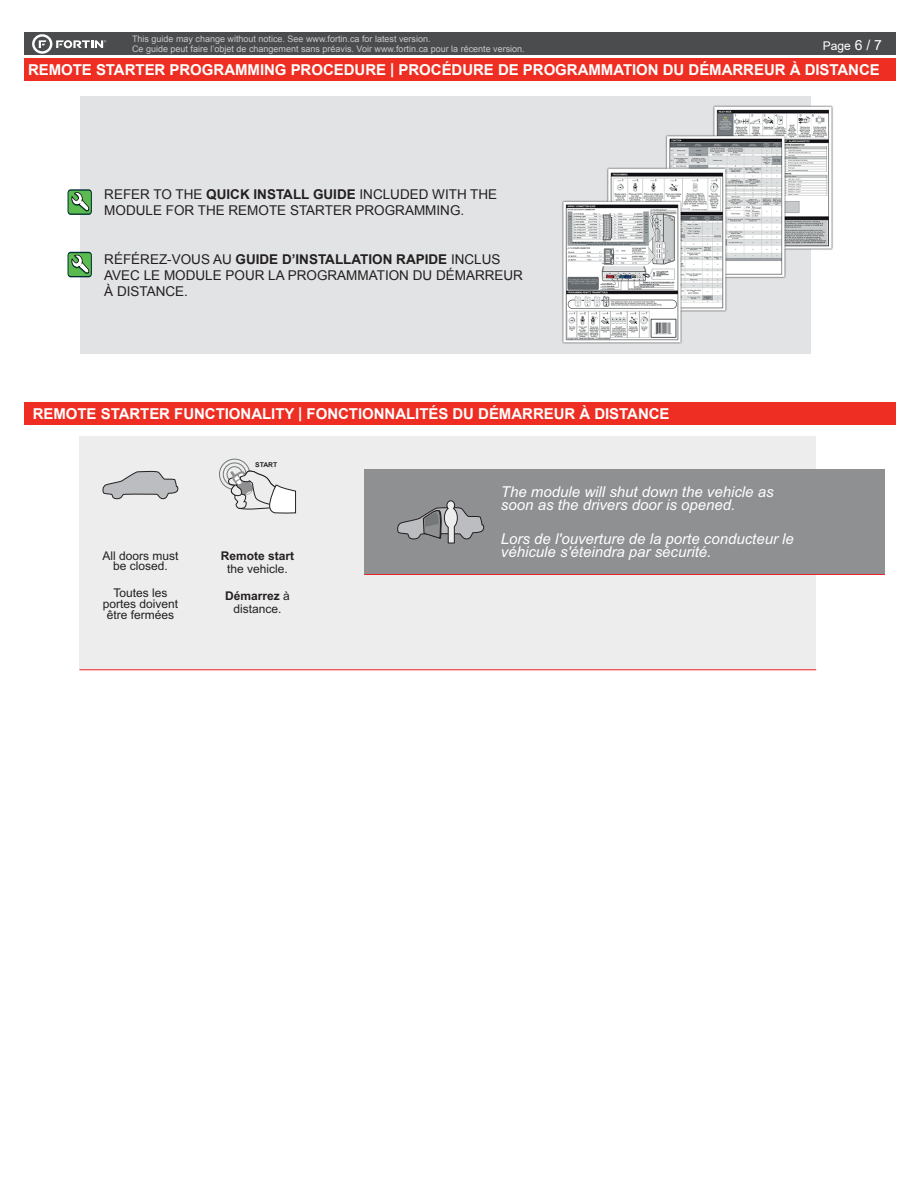
<style>
.page{position:relative;width:918px;height:1188px;background:#fff}
.page>*{position:absolute;margin:0;border:0;box-sizing:border-box;transform-origin:0 0}
.t1{font:700 15px "Arial";letter-spacing:-.005em;color:#fff}
.t2{font:italic 15px/13.4px "Arial";color:#fff}
.t3{font:13.5px/16.2px "Arial";color:#231f20}
.t4{font:12px/10.8px "Arial";color:#231f20;text-align:center}
.t5{font:700 12px "Arial";color:#231f20}
.t6{font:12px "Arial";color:#fff}
.t7{font:9px/9.8px "Arial";color:#c7c8ca}
.t8{font:700 6.75px "Arial";color:#231f20}
.s1{font-size:13.95px}
.s2{font-weight:700}
</style>
<div class="page">
<div style="left:79px;top:436px;width:737px;height:234px;background:#ecedec"></div>
<div style="left:365px;top:469px;width:520px;height:105px;background:#8f9092"></div>
<div style="left:227px;top:466px;width:16px;height:16px;border:1px solid #747879;border-radius:50%"></div>
<div style="left:219px;top:459px;width:31px;height:31px;border:1px solid #747879;border-radius:50%"></div>
<div style="left:223px;top:463px;width:23px;height:23px;border:1px solid #747879;border-radius:50%"></div>
<svg style="left:228px;top:470px;width:68px;height:44px"></svg>
<svg style="left:102px;top:471px;width:77px;height:28px"></svg>
<hr style="left:79px;top:669px;width:737px;height:1px;background:#ee2028">
<svg style="left:397px;top:500px;width:88px;height:44px"></svg>
<hr style="left:365px;top:574px;width:520px;height:1px;background:#ee2028">
<div style="left:24px;top:33px;width:872px;height:22px;background:#4b4c4d"></div>
<div style="left:24px;top:58px;width:872px;height:23px;background:#ee2e22"></div>
<svg style="left:32px;top:34px;width:74px;height:20px"></svg>
<div style="left:80px;top:97px;width:731px;height:257px;background:#e2e3e5"></div>
<img style="left:562px;top:105px;width:271px;height:239px">
<svg style="left:68px;top:189px;width:24px;height:26px"></svg>
<svg style="left:68px;top:252px;width:24px;height:25px"></svg>
<div style="left:24px;top:403px;width:872px;height:22px;background:#ee2e22"></div>
<p class="t7" style="left:132px;top:34px;width:394px">This guide may change without notice. See www.fortin.ca for latest version.<br>Ce guide peut faire l’objet de changement sans préavis. Voir www.fortin.ca pour la récente version.</p>
<p class="t1" style="left:28px;top:59px;width:853px">REMOTE STARTER PROGRAMMING PROCEDURE | PROCÉDURE DE PROGRAMMATION DU DÉMARREUR À DISTANCE</p>
<p class="t6" style="left:823px;top:38px;width:61px">Page <span class="s1">6 / 7</span></p>
<p class="t3" style="left:104px;top:186px;width:395px">REFER TO THE <span class="s2">QUICK INSTALL GUIDE</span> INCLUDED WITH THE<br>MODULE FOR THE REMOTE STARTER PROGRAMMING.</p>
<p class="t3" style="left:104px;top:251px;width:420px">RÉFÉREZ-VOUS AU <span class="s2">GUIDE D’INSTALLATION RAPIDE</span> INCLUS<br>AVEC LE MODULE POUR LA PROGRAMMATION DU DÉMARREUR<br>À DISTANCE.</p>
<p class="t1" style="left:33px;top:403px;width:638px">REMOTE STARTER FUNCTIONALITY | FONCTIONNALITÉS DU DÉMARREUR À DISTANCE</p>
<p class="t4" style="left:102px;top:551px;width:78px">All doors must be closed.</p>
<p class="t4" style="left:103px;top:589px;width:77px">Toutes les portes doivent être fermées</p>
<p class="t8" style="left:255px;top:460px;width:23px;rotate:1deg">START</p>
<p class="t5" style="left:221px;top:548px;width:75px">Remote start</p>
<p class="t4" style="left:227px;top:565px;width:62px">the vehicle.</p>
<p class="t4" style="left:225px;top:590px;width:66px;line-height:13.4px"><span class="s2">Démarrez</span> à distance.</p>
<p class="t2" style="left:501px;top:487px;width:274px">The module will shut down the vehicle as soon as the drivers door is opened.</p>
<p class="t2" style="left:501px;top:533px;width:295px">Lors de l'ouverture de la porte conducteur le véhicule s'éteindra par sécurité.</p>
</div>
